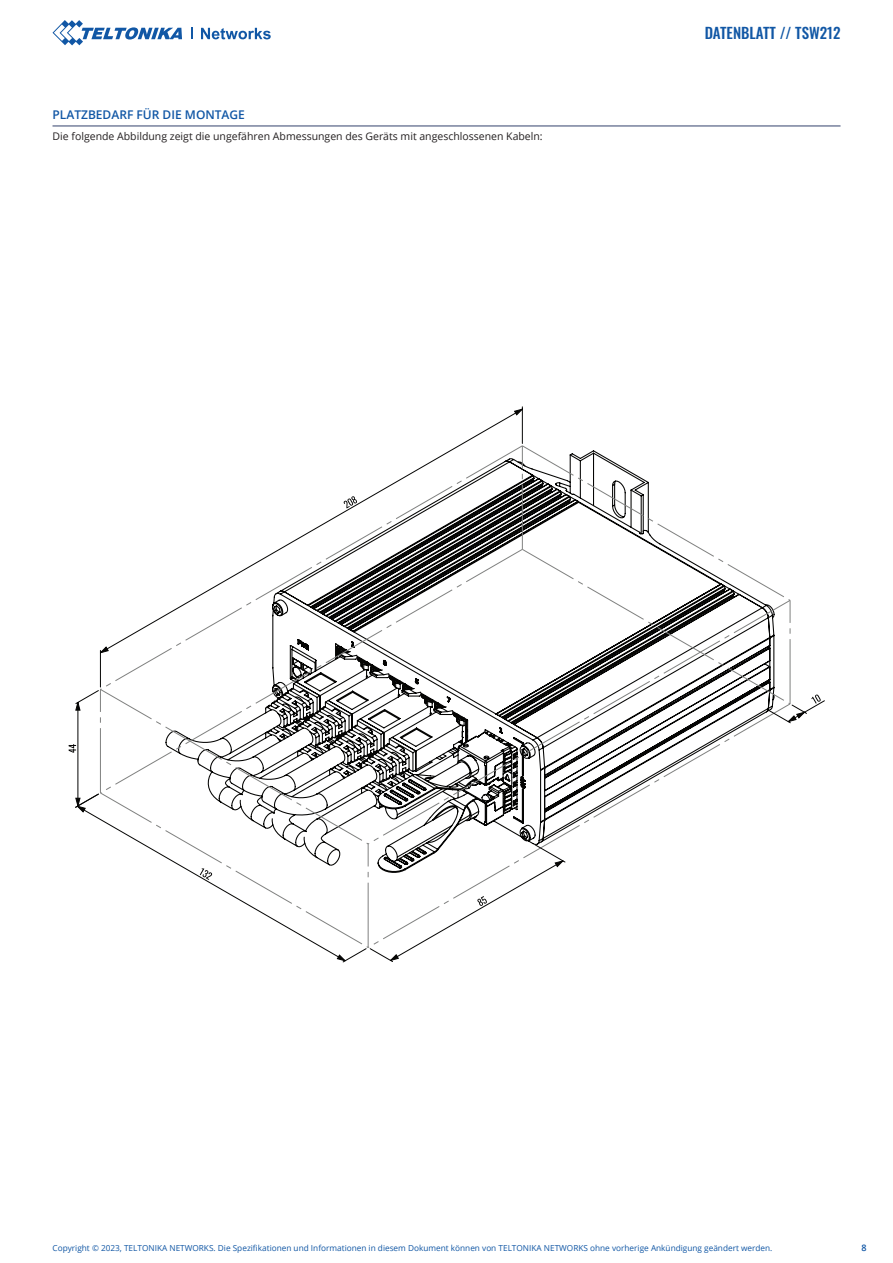
<style>
.page{position:relative;width:893px;height:1263px;background:#fff}
.page>*{position:absolute;margin:0;border:0;box-sizing:border-box;transform-origin:0 0}
.t1{font:500 15px "Oswald";color:#1157a5}
.t2{font:600 12px "Open Sans";color:#1056a5}
.t3{font:10.5px "Open Sans";color:#231f20}
.t4{font:600 9px "Open Sans";color:#1056a5}
.t5{font:8.25px "Open Sans";color:#1157a5}
</style>
<div class="page">
<svg style="left:53px;top:20px;width:129px;height:25px"></svg>
<svg style="left:191px;top:28px;width:2px;height:11px"></svg>
<svg style="left:201px;top:28px;width:70px;height:11px"></svg>
<hr style="left:53px;top:126px;width:787px;height:1px;background:#33416c">
<svg style="left:69px;top:445px;width:756px;height:517px"></svg>
<h2 class="t2" style="left:53px;top:106px;width:194px">PLATZBEDARF FÜR DIE MONTAGE</h2>
<p class="t3" style="left:53px;top:129px;width:492px">Die folgende Abbildung zeigt die ungefähren Abmessungen des Geräts mit angeschlossenen Kabeln:</p>
<h1 class="t1" style="left:705px;top:25px;width:137px">DATENBLATT // TSW212</h1>
<p class="t5" style="left:53px;top:1242px;width:721px">Copyright © 2023, TELTONIKA NETWORKS. Die Spezifikationen und Informationen in diesem Dokument können von TELTONIKA NETWORKS ohne vorherige Ankündigung geändert werden.</p>
<p class="t4" style="left:861px;top:1241px;width:7px">8</p>
</div>
